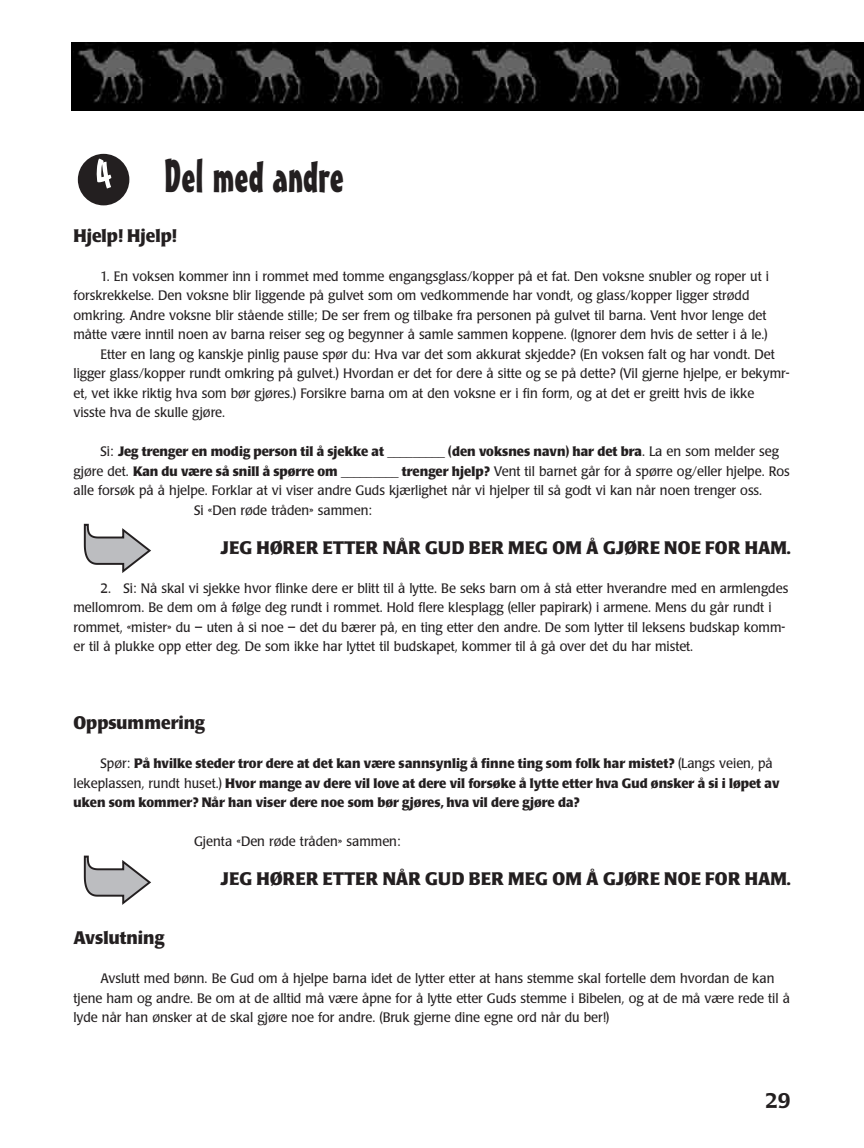
<style>
.page{position:relative;width:864px;height:1148px;background:#fff}
.page>*{position:absolute;margin:0;border:0;box-sizing:border-box;transform-origin:0 0}
.t1{font:45px "Mister Earl BT";color:#231f20}
.t2{font:500 21px "Poppl Laudatio";color:#231f20}
.t3{font:700 18px "Poppl Laudatio";letter-spacing:.02em;color:#231f20;scale:.95 1}
.t4{font:700 18px "Poppl Laudatio";color:#231f20;scale:.95 1}
.t5{font:13.5px/19.5px "Poppl Laudatio";color:#231f20;scale:.95 1}
.t6{font:700 13.5px/19.5px "Poppl Laudatio";color:#231f20;scale:.95 1}
.s1{font-weight:400}
.s2{font-weight:700}
</style>
<div class="page">
<img style="left:72px;top:43px;width:792px;height:68px">
<svg style="left:83px;top:855px;width:68px;height:50px"></svg>
<svg style="left:83px;top:523px;width:68px;height:50px"></svg>
<svg style="left:78px;top:154px;width:51px;height:51px"></svg>
<h1 class="t1" style="left:164px;top:159px;width:181px">Del med andre</h1>
<h3 class="t4" style="left:73px;top:228px;width:110px">Hjelp! Hjelp!</h3>
<p class="t5" style="left:100px;top:268px;width:705px">1. En voksen kommer inn i rommet med tomme engangsglass/kopper på et fat. Den voksne snubler og roper ut i</p>
<p class="t5" style="left:74px;top:287px;width:713px">forskrekkelse. Den voksne blir liggende på gulvet som om vedkommende har vondt, og glass/kopper ligger strødd</p>
<p class="t5" style="left:74px;top:307px;width:731px">omkring. Andre voksne blir stående stille; De ser frem og tilbake fra personen på gulvet til barna. Vent hvor lenge det</p>
<p class="t5" style="left:74px;top:326px;width:732px">måtte være inntil noen av barna reiser seg og begynner å samle sammen koppene. (Ignorer dem hvis de setter i å le.)</p>
<p class="t5" style="left:100px;top:346px;width:711px">Etter en lang og kanskje pinlig pause spør du: Hva var det som akkurat skjedde? (En voksen falt og har vondt. Det</p>
<p class="t5" style="left:74px;top:365px;width:755px">ligger glass/kopper rundt omkring på gulvet.) Hvordan er det for dere å sitte og se på dette? (Vil gjerne hjelpe, er bekymr-</p>
<p class="t5" style="left:74px;top:384px;width:718px">et, vet ikke riktig hva som bør gjøres.) Forsikre barna om at den voksne er i fin form, og at det er greitt hvis de ikke</p>
<p class="t5" style="left:74px;top:404px;width:161px">visste hva de skulle gjøre.</p>
<p class="t6" style="left:100px;top:443px;width:716px"><span class="s1">Si:</span> Jeg trenger en modig person til å sjekke at _________ (den voksnes navn) har det bra<span class="s1">. La en som melder seg</span></p>
<p class="t5" style="left:73px;top:462px;width:756px">gjøre det. <span class="s2">Kan du være så snill å spørre om _________ trenger hjelp?</span> Vent til barnet går for å spørre og/eller hjelpe. Ros</p>
<p class="t5" style="left:73px;top:482px;width:726px">alle forsøk på å hjelpe. Forklar at vi viser andre Guds kjærlighet når vi hjelper til så godt vi kan når noen trenger oss.</p>
<p class="t5" style="left:194px;top:501px;width:189px">Si «Den røde tråden» sammen:</p>
<h3 class="t3" style="left:220px;top:540px;width:602px">JEG HØRER ETTER NÅR GUD BER MEG OM Å GJØRE NOE FOR HAM.</h3>
<p class="t5" style="left:74px;top:580px;width:754px;text-indent:27px">2. Si: Nå skal vi sjekke hvor flinke dere er blitt til å lytte. Be seks barn om å stå etter hverandre med en armlengdes mellomrom. Be dem om å følge deg rundt i rommet. Hold flere klesplagg (eller papirark) i armene. Mens du går rundt i rommet, «mister» du – uten å si noe – det du bærer på, en ting etter den andre. De som lytter til leksens budskap komm&shy;er til å plukke opp etter deg. De som ikke har lyttet til budskapet, kommer til å gå over det du har mistet.</p>
<h3 class="t4" style="left:73px;top:715px;width:140px">Oppsummering</h3>
<p class="t6" style="left:74px;top:755px;width:745px;text-indent:27px"><span class="s1">Spør:</span> På hvilke steder tror dere at det kan være sannsynlig å finne ting som folk har mistet? <span class="s1">(Langs veien, på lekeplassen, rundt huset.)</span> Hvor mange av dere vil love at dere vil forsøke å lytte etter hva Gud ønsker å si i løpet av uken som kommer? Når han viser dere noe som bør gjøres, hva vil dere gjøre da?</p>
<p class="t5" style="left:194px;top:833px;width:219px">Gjenta «Den røde tråden» sammen:</p>
<h3 class="t3" style="left:220px;top:871px;width:602px">JEG HØRER ETTER NÅR GUD BER MEG OM Å GJØRE NOE FOR HAM.</h3>
<h3 class="t4" style="left:73px;top:930px;width:97px">Avslutning</h3>
<p class="t5" style="left:74px;top:970px;width:756px;text-indent:27px">Avslutt med bønn. Be Gud om å hjelpe barna idet de lytter etter at hans stemme skal fortelle dem hvordan de kan tjene ham og andre. Be om at de alltid må være åpne for å lytte etter Guds stemme i Bibelen, og at de må være rede til å lyde når han ønsker at de skal gjøre noe for andre. (Bruk gjerne dine egne ord når du ber!)</p>
<h2 class="t2" style="left:765px;top:1092px;width:27px">29</h2>
</div>
